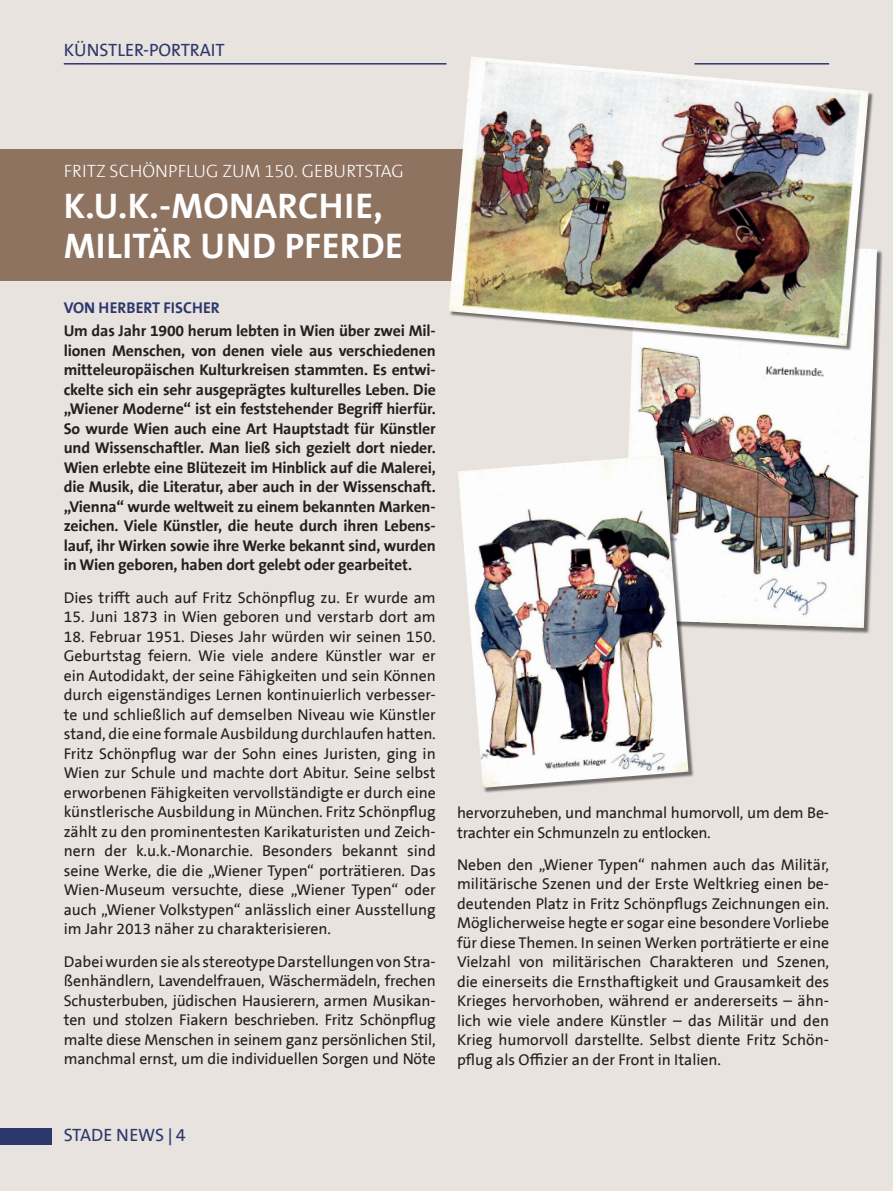
<style>
.page{position:relative;width:893px;height:1191px;background:#e8e3df}
.page>*{position:absolute;margin:0;border:0;box-sizing:border-box;transform-origin:0 0}
.t1{font:700 36px/40.5px "The Sans B7";letter-spacing:.01em;color:#fff}
.t2{font:300 18px "The Sans B3";color:#fff}
.t3{font:18px "The Sans B5";color:#2c376c}
.t4{font:15.75px/19.5px "The Sans B5";color:#231f20;text-align:justify}
.t5{font:700 15.75px/19.5px "The Sans B7";letter-spacing:-.01em;color:#231f20;text-align:justify}
.t6{font:700 15.75px "The Sans B7";color:#2c376c}
.s1{font-family:"Corbel"}
</style>
<div class="page">
<div style="left:0;top:149px;width:829px;height:131px;background:#8f7361"></div>
<hr style="left:64px;top:63px;width:382px;height:2px;background:#2c376c">
<div style="left:0;top:1128px;width:51px;height:17px;background:#2c376c"></div>
<div style="left:623px;top:242px;width:260px;height:392px;background:#231f20;opacity:.6"></div>
<img style="left:623px;top:242px;width:254px;height:386px">
<div style="left:450px;top:57px;width:424px;height:294px;background:#231f20;opacity:.6"></div>
<img style="left:449px;top:57px;width:420px;height:289px">
<div style="left:459px;top:456px;width:235px;height:337px;background:#231f20;opacity:.6"></div>
<img style="left:458px;top:455px;width:230px;height:333px">
<p class="t3" style="left:64px;top:38px;width:163px">KÜNSTLER-PORTRAIT</p>
<p class="t2" style="left:64px;top:159px;width:342px">FRITZ SCHÖNPFLUG ZUM 150. GEBURTSTAG</p>
<h1 class="t1" style="left:64px;top:185px;width:341px">K.U.K.-MONARCHIE,<br>MILITÄR UND PFERDE</h1>
<p class="t6" style="left:64px;top:297px;width:158px">VON HERBERT FISCHER</p>
<p class="t5" style="left:64px;top:321px;width:374px">Um das Jahr 1900 herum lebten in Wien über zwei Mil&shy;lionen Menschen, von denen viele aus verschiedenen mitteleuropäischen Kulturkreisen stammten. Es entwi&shy;ckelte sich ein sehr ausgeprägtes kulturelles Leben. Die „Wiener Moderne“ ist ein feststehender Begriff hierfür.<br>So wurde Wien auch eine Art Hauptstadt für Künstler und Wissenschaftler. Man ließ sich gezielt dort nieder.<br>Wien erlebte eine Blütezeit im Hinblick auf die Malerei, die Musik, die Literatur, aber auch in der Wissenschaft. „Vienna“ wurde weltweit zu einem bekannten Marken&shy;zeichen. Viele Künstler, die heute durch ihren Lebens&shy;lauf, ihr Wirken sowie ihre Werke bekannt sind, wurden in Wien geboren, haben dort gelebt oder gearbeitet.</p>
<p class="t4" style="left:64px;top:588px;width:374px">Dies trifft auch auf Fritz Schönpflug zu. Er wurde am</p>
<p class="t4" style="left:64px;top:607px;width:374px">15. Juni 1873 in Wien geboren und verstarb dort am</p>
<p class="t4" style="left:64px;top:627px;width:374px">18. Februar 1951. Dieses Jahr würden wir seinen 150.<br>Geburtstag feiern. Wie viele andere Künstler war er ein Autodidakt, der seine Fähigkeiten und sein Können durch eigenständiges Lernen kontinuierlich verbesser&shy;te und schließlich auf demselben Niveau wie Künstler stand, die eine formale Ausbildung durchlaufen hatten.<br>Fritz Schönpflug war der Sohn eines Juristen, ging in Wien zur Schule und machte dort Abitur. Seine selbst erworbenen Fähigkeiten vervollständigte er durch eine künstlerische Ausbildung in München. Fritz Schönpflug zählt zu den prominentesten Karikaturisten und Zeich&shy;nern der k.u.k.-Monarchie. Besonders bekannt sind seine Werke, die die „Wiener Typen“ porträtieren. Das Wien-Museum versuchte, diese „Wiener Typen“ oder auch „Wiener Volkstypen“ anlässlich einer Ausstellung im Jahr 2013 näher zu charakterisieren.</p>
<p class="t4" style="left:64px;top:951px;width:374px">Dabei wurden sie als stereotype Darstellungen von Stra&shy;ßenhändlern, Lavendelfrauen, Wäschermädeln, frechen Schusterbuben, jüdischen Hausierern, armen Musikan&shy;ten und stolzen Fiakern beschrieben. Fritz Schönpflug malte diese Menschen in seinem ganz persönlichen Stil, manchmal ernst, um die individuellen Sorgen und Nöte</p>
<p class="t4" style="left:457px;top:803px;width:374px">hervorzuheben, und manchmal humorvoll, um dem Be&shy;trachter ein Schmunzeln zu entlocken.</p>
<p class="t4" style="left:457px;top:855px;width:374px">Neben den „Wiener Typen“ nahmen auch das Militär, militärische Szenen und der Erste Weltkrieg einen be&shy;deutenden Platz in Fritz Schönpflugs Zeichnungen ein.<br>Möglicherweise hegte er sogar eine besondere Vorliebe für diese Themen. In seinen Werken porträtierte er eine Vielzahl von militärischen Charakteren und Szenen, die einerseits die Ernsthaftigkeit und Grausamkeit des Krieges hervorhoben, während er andererseits – ähn&shy;lich wie viele andere Künstler – das Militär und den Krieg humorvoll darstellte. Selbst diente Fritz Schön&shy;pflug als Offizier an der Front in Italien.</p>
<p class="t3" style="left:64px;top:1123px;width:123px">STADE NEWS <span class="s1">|</span> 4</p>
</div>
